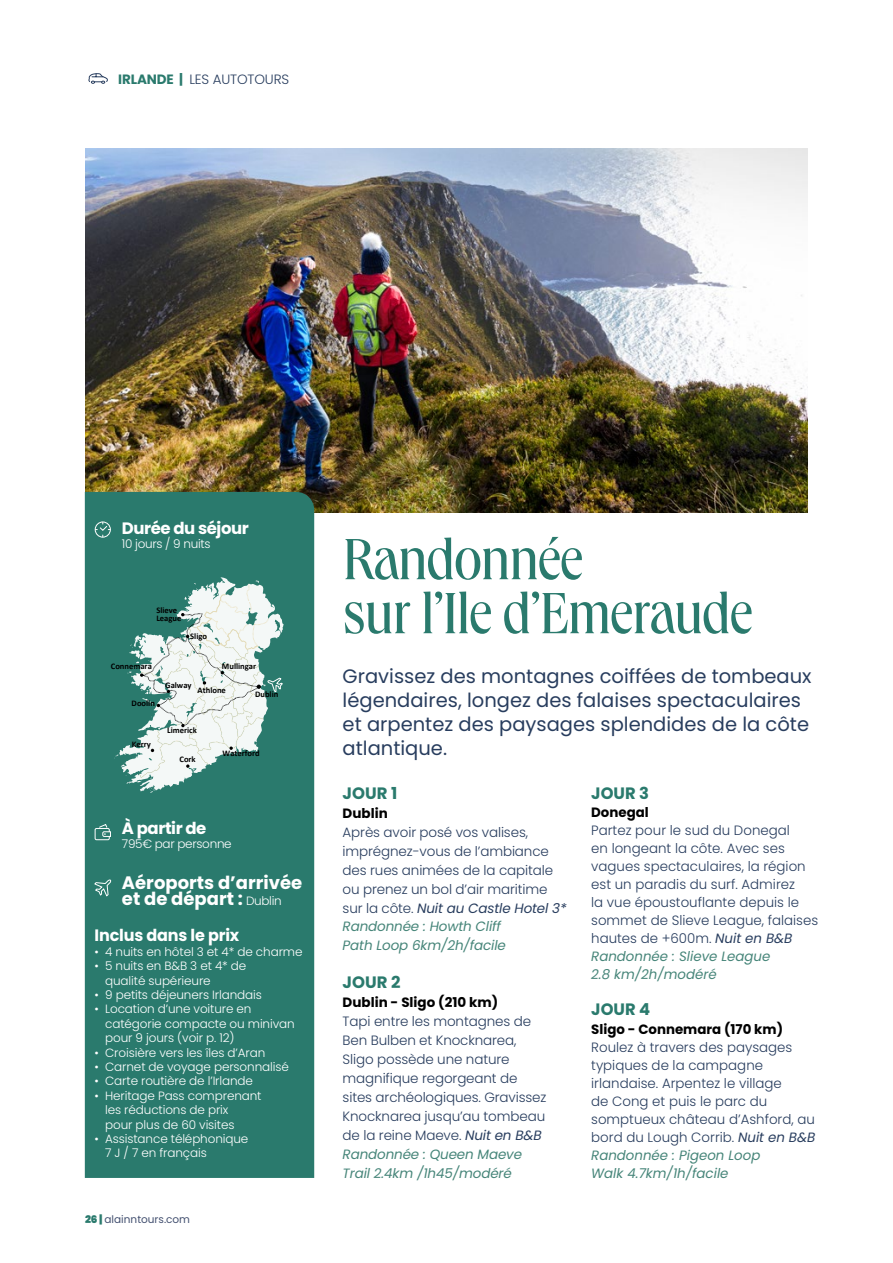
<style>
.page{position:relative;width:893px;height:1263px;background:#fff}
.page>*{position:absolute;margin:0;border:0;box-sizing:border-box;transform-origin:0 0}
.t1{font:60px/54px "Queens Condensed";letter-spacing:-.02em;color:#2a7a6d}
.t2{font:19.5px/24px "Poppins";color:#283d5e}
.t3{font:700 18px/16px "Poppins";color:#fff}
.t4{font:700 16.5px "Poppins";letter-spacing:-.025em;color:#fff}
.t5{font:700 16.5px "Poppins";color:#2a7a6d}
.t6{font:300 13.5px/18px "Poppins";color:#283d5e}
.t7{font:700 13.5px "Poppins";color:#000}
.t8{font:300 12px/14.4px "Poppins";letter-spacing:-.01em;color:#fff}
.t9{font:10.5px "Poppins";color:#435070}
.t10{font:700 8.55px/7.6px "Calibri";color:#000}
.s1{font-weight:700;color:#2a7a6d}
.s2{font-weight:300;font-size:12px}
.s3{font-weight:900;color:#2a7a6d}
.s4{font-weight:400;font-style:italic}
.s5{font-weight:400;font-style:italic;color:#468579}
</style>
<div class="page">
<svg style="left:88px;top:73px;width:20px;height:11px"></svg>
<img style="left:85px;top:149px;width:723px;height:363px">
<div style="left:85px;top:492px;width:229px;height:686px;background:#2a7a6d"></div>
<svg style="left:94px;top:521px;width:17px;height:17px"></svg>
<svg style="left:94px;top:871px;width:18px;height:28px"></svg>
<div style="left:95px;top:828px;width:15px;height:12px;border:1px solid #fff"></div>
<svg style="left:99px;top:823px;width:12px;height:14px"></svg>
<svg style="left:114px;top:577px;width:170px;height:216px"></svg>
<p class="t6" style="left:118px;top:70px;width:172px"><span class="s1">IRLANDE |</span> LES AUTOTOURS</p>
<p class="t4" style="left:122px;top:518px;width:128px">Durée du séjour</p>
<p class="t8" style="left:122px;top:537px;width:90px">10 jours / 9 nuits</p>
<p class="t10" style="left:156px;top:606px;width:27px">Slieve<br>League</p>
<p class="t10" style="left:111px;top:662px;width:43px">Connemara</p>
<p class="t10" style="left:190px;top:632px;width:18px">Sligo</p>
<p class="t10" style="left:222px;top:662px;width:36px">Mullingar</p>
<p class="t10" style="left:132px;top:699px;width:25px">Doolin</p>
<p class="t10" style="left:132px;top:740px;width:21px">Kerry</p>
<p class="t10" style="left:165px;top:682px;width:28px">Galway</p>
<p class="t10" style="left:198px;top:686px;width:30px">Athlone</p>
<p class="t10" style="left:167px;top:726px;width:31px">Limerick</p>
<p class="t10" style="left:255px;top:691px;width:25px">Dublin</p>
<p class="t10" style="left:179px;top:756px;width:18px">Cork</p>
<p class="t10" style="left:223px;top:750px;width:39px">Waterford</p>
<p class="t4" style="left:122px;top:818px;width:86px">À partir de</p>
<p class="t8" style="left:122px;top:836px;width:111px">795€ par personne</p>
<h3 class="t3" style="left:122px;top:875px;width:182px">Aéroports d’arrivée et de départ : <span class="s2">Dublin</span></h3>
<p class="t4" style="left:95px;top:926px;width:146px">Inclus dans le prix</p>
<p class="t8" style="left:95px;top:944px;width:209px">• 4 nuits en hôtel 3 et 4* de charme</p>
<p class="t8" style="left:105px;top:959px;width:143px;text-indent:-11px">• 5 nuits en B&amp;B 3 et 4* de qualité supérieure</p>
<p class="t8" style="left:95px;top:988px;width:169px">• 9 petits déjeuners Irlandais</p>
<p class="t8" style="left:105px;top:1002px;width:191px;text-indent:-11px">• Location d’une voiture en catégorie compacte ou minivan pour 9 jours (voir p. 12)</p>
<p class="t8" style="left:95px;top:1045px;width:172px">• Croisière vers les îles d’Aran</p>
<p class="t8" style="left:95px;top:1060px;width:196px">• Carnet de voyage personnalisé</p>
<p class="t8" style="left:95px;top:1074px;width:160px">• Carte routière de l’Irlande</p>
<p class="t8" style="left:105px;top:1088px;width:158px;text-indent:-11px">• Heritage Pass comprenant les réductions de prix<br>pour plus de 60 visites</p>
<p class="t8" style="left:105px;top:1132px;width:145px;text-indent:-11px">• Assistance téléphonique<br>7 J / 7 en français</p>
<p class="t9" style="left:85px;top:1213px;width:107px"><span class="s3">26 |</span> alainntours.com</p>
<h1 class="t1" style="left:343px;top:529px;width:412px">Randonnée<br>sur l’Ile d’Emeraude</h1>
<h2 class="t2" style="left:343px;top:664px;width:470px">Gravissez des montagnes coiffées de tombeaux légendaires, longez des falaises spectaculaires et arpentez des paysages splendides de la côte atlantique.</h2>
<p class="t5" style="left:343px;top:783px;width:56px">JOUR 1</p>
<p class="t7" style="left:343px;top:805px;width:47px">Dublin</p>
<p class="t6" style="left:343px;top:822px;width:226px;line-height:18.9px">Après avoir posé vos valises, imprégnez-vous de l’ambiance des rues animées de la capitale ou prenez un bol d’air maritime sur la côte. <span class="s4">Nuit au Castle Hotel 3*<br></span><span class="s5">Randonnée : Howth Cliff<br>Path Loop 6km/2h/facile</span></p>
<p class="t5" style="left:343px;top:973px;width:59px">JOUR 2</p>
<p class="t7" style="left:343px;top:995px;width:157px">Dublin - Sligo (210 km)</p>
<p class="t6" style="left:343px;top:1012px;width:205px;line-height:18.9px">Tapi entre les montagnes de<br>Ben Bulben et Knocknarea,<br>Sligo possède une nature magnifique regorgeant de sites archéologiques. Gravissez<br>Knocknarea jusqu’au tombeau de la reine Maeve. <span class="s4">Nuit en B&amp;B<br></span><span class="s5">Randonnée : Queen Maeve<br>Trail 2.4km /1h45/modéré</span></p>
<p class="t5" style="left:591px;top:783px;width:59px">JOUR 3</p>
<p class="t7" style="left:591px;top:804px;width:59px">Donegal</p>
<p class="t6" style="left:591px;top:821px;width:228px">Partez pour le sud du Donegal<br>en longeant la côte. Avec ses vagues spectaculaires, la région est un paradis du surf. Admirez<br>la vue époustouflante depuis le sommet de Slieve League, falaises hautes de +600m. <span class="s4">Nuit en B&amp;B<br></span><span class="s5">Randonnée : Slieve League<br>2.8 km/2h/modéré</span></p>
<p class="t5" style="left:591px;top:1000px;width:60px">JOUR 4</p>
<p class="t7" style="left:591px;top:1021px;width:193px">Sligo - Connemara (170 km)</p>
<p class="t6" style="left:591px;top:1038px;width:226px">Roulez à travers des paysages typiques de la campagne irlandaise. Arpentez le village<br>de Cong et puis le parc du somptueux château d’Ashford, au bord du Lough Corrib. <span class="s4">Nuit en B&amp;B<br></span><span class="s5">Randonnée : Pigeon Loop<br>Walk 4.7km/1h/facile</span></p>
</div>
